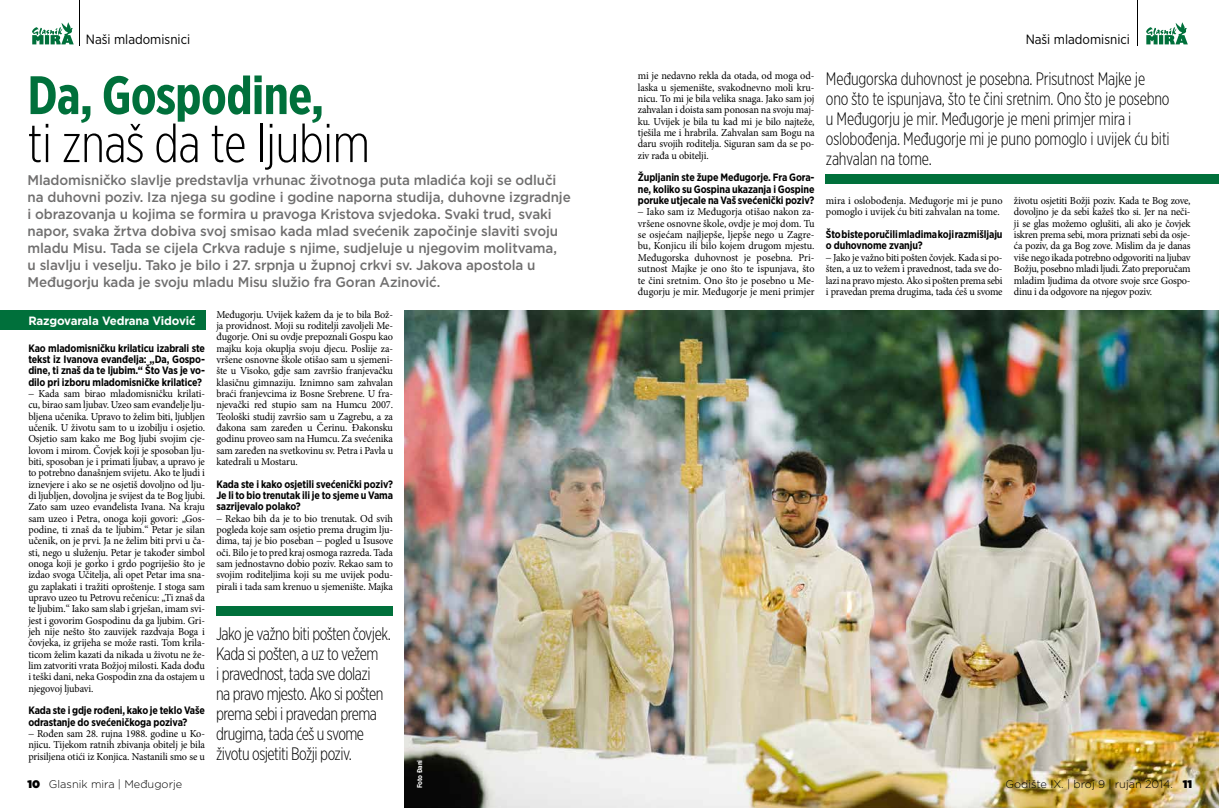
<style>
.page{position:relative;width:1219px;height:808px;background:#fff}
.page>*{position:absolute;margin:0;border:0;box-sizing:border-box;transform-origin:0 0}
.t1{font:300 54px "Gotham X Narrow";letter-spacing:-.01em;color:#000}
.t2{font:700 54px "Gotham X Narrow";letter-spacing:-.01em;color:#00703b}
.t3{font:300 18px/20px "Gotham X Narrow";letter-spacing:-.015em;color:#000;scale:.96 1}
.t4{font:500 14px/17px "Gotham";letter-spacing:-.01em;color:#706f6f;scale:.96 1}
.t5{font:13.4px "Gotham Narrow";color:#000}
.t6{font:700 12px "Gotham";letter-spacing:-.01em;color:#fff;scale:.96 1}
.t7{font:300 11px "Gotham";color:#000}
.t8{font:10.7px/11.3px "Minion Pro";letter-spacing:-.01em;color:#000;text-align:justify;scale:.96 1}
.t9{font:700 10.7px/11.3px "Gotham Narrow";letter-spacing:-.01em;color:#000;text-align:justify;scale:.96 1}
.t10{font:700 7px "Gotham Narrow";letter-spacing:-.01em;color:#fff;scale:.96 1}
.s1{font-weight:900}
</style>
<div class="page">
<img style="left:404px;top:310px;width:815px;height:498px">
<div style="left:216px;top:606px;width:177px;height:10px;background:#00703b"></div>
<hr style="left:1137px;top:0;width:1px;height:45px;background:#000">
<svg style="left:1146px;top:22px;width:42px;height:22px"></svg>
<svg style="left:32px;top:22px;width:42px;height:22px"></svg>
<hr style="left:80px;top:0;width:1px;height:45px;background:#000">
<div style="left:0;top:310px;width:205px;height:20px;background:#00703b"></div>
<div style="left:826px;top:174px;width:393px;height:10px;background:#00703b"></div>
<p class="t5" style="left:86px;top:31px;width:106px">Naši mladomisnici</p>
<p class="t5" style="left:1026px;top:31px;width:106px">Naši mladomisnici</p>
<p class="t8" style="left:638px;top:70px;width:186px">mi je nedavno rekla da otada, od moga od&shy;laska u sjemenište, svakodnevno moli kru&shy;nicu. To mi je bila velika snaga. Jako sam joj zahvalan i doista sam ponosan na svoju maj&shy;ku. Uvijek je bila tu kad mi je bilo najteže, tješila me i hrabrila. Zahvalan sam Bogu na daru svojih roditelja. Siguran sam da se po&shy;ziv rađa u obitelji.</p>
<p class="t9" style="left:638px;top:172px;width:186px">Župljanin ste župe Međugorje. Fra Gora&shy;ne, koliko su Gospina ukazanja i Gospine poruke utjecale na Vaš svećenički poziv?</p>
<p class="t8" style="left:638px;top:206px;width:186px">− Iako sam iz Međugorja otišao nakon za&shy;vršene osnovne škole, ovdje je moj dom. Tu se osjećam najljepše, ljepše nego u Zagre&shy;bu, Konjicu ili bilo kojem drugom mjestu.<br>Međugorska duhovnost je posebna. Pri&shy;sutnost Majke je ono što te ispunjava, što te čini sretnim. Ono što je posebno u Me&shy;đugorju je mir. Međugorje je meni primjer</p>
<p class="t3" style="left:826px;top:69px;width:360px">Međugorska duhovnost je posebna. Prisutnost Majke je ono što te ispunjava, što te čini sretnim. Ono što je posebno u Međugorju je mir. Međugorje je meni primjer mira i oslobođenja. Međugorje mi je puno pomoglo i uvijek ću biti zahvalan na tome.</p>
<h1 class="t2" style="left:28px;top:62px;width:298px">Da, Gospodine,</h1>
<h1 class="t1" style="left:28px;top:111px;width:344px">ti znaš da te ljubim</h1>
<p class="t4" style="left:28px;top:171px;width:567px">Mladomisničko slavlje predstavlja vrhunac životnoga puta mladića koji se odluči na duhovni poziv. Iza njega su godine i godine naporna studija, duhovne izgradnje i obrazovanja u kojima se formira u pravoga Kristova svjedoka. Svaki trud, svaki napor, svaka žrtva dobiva svoj smisao kada mlad svećenik započinje slaviti svoju mladu Misu. Tada se cijela Crkva raduje s njime, sudjeluje u njegovim molitvama,<br>u slavlju i veselju. Tako je bilo i 27. srpnja u župnoj crkvi sv. Jakova apostola u Međugorju kada je svoju mladu Misu služio fra Goran Azinović.</p>
<p class="t8" style="left:216px;top:308px;width:186px">Međugorju. Uvijek kažem da je to bila Bož&shy;ja providnost. Moji su roditelji zavoljeli Me&shy;đugorje. Oni su ovdje prepoznali Gospu kao majku koja okuplja svoju djecu. Poslije za&shy;vršene osnovne škole otišao sam u sjemeni&shy;šte u Visoko, gdje sam završio franjevačku klasičnu gimnaziju. Iznimno sam zahvalan braći franjevcima iz Bosne Srebrene. U fra&shy;njevački red stupio sam na Humcu 2007.<br>Teološki studij završio sam u Zagrebu, a za đakona sam zaređen u Čerinu. Đakonsku godinu proveo sam na Humcu. Za svećenika sam zaređen na svetkovinu sv. Petra i Pavla u katedrali u Mostaru.</p>
<p class="t9" style="left:216px;top:478px;width:186px">Kada ste i kako osjetili svećenički poziv?<br>Je li to bio trenutak ili je to sjeme u Vama sazrijevalo polako?</p>
<p class="t8" style="left:216px;top:513px;width:186px">− Rekao bih da je to bio trenutak. Od svih pogleda koje sam osjetio prema drugim lju&shy;dima, taj je bio poseban − pogled u Isusove oči. Bilo je to pred kraj osmoga razreda. Tada sam jednostavno dobio poziv. Rekao sam to svojim roditeljima koji su me uvijek podu&shy;pirali i tada sam krenuo u sjemenište. Majka</p>
<p class="t8" style="left:826px;top:195px;width:186px">mira i oslobođenja. Međugorje mi je puno pomoglo i uvijek ću biti zahvalan na tome.</p>
<p class="t9" style="left:826px;top:229px;width:186px">Što biste poručili mladima koji razmišljaju o duhovnome zvanju?</p>
<p class="t8" style="left:826px;top:252px;width:186px">− Jako je važno biti pošten čovjek. Kada si po&shy;šten, a uz to vežem i pravednost, tada sve do&shy;lazi na pravo mjesto. Ako si pošten prema sebi i pravedan prema drugima, tada ćeš u svome</p>
<p class="t8" style="left:1014px;top:195px;width:186px">životu osjetiti Božji poziv. Kada te Bog zove, dovoljno je da sebi kažeš tko si. Jer na neči&shy;ji se glas možemo oglušiti, ali ako je čovjek iskren prema sebi, mora priznati sebi da osje&shy;ća poziv, da ga Bog zove. Mislim da je danas više nego ikada potrebno odgovoriti na ljubav Božju, posebno mladi ljudi. Zato preporučam mladim ljudima da otvore svoje srce Gospo&shy;dinu i da odgovore na njegov poziv.</p>
<p class="t6" style="left:28px;top:313px;width:176px">Razgovarala Vedrana Vidović</p>
<p class="t9" style="left:28px;top:342px;width:186px">Kao mladomisničku krilaticu izabrali ste tekst iz Ivanova evanđelja: „Da, Gospo&shy;dine, ti znaš da te ljubim.“ Što Vas je vo&shy;dilo pri izboru mladomisničke krilatice?</p>
<p class="t8" style="left:28px;top:388px;width:186px">− Kada sam birao mladomisničku krilati&shy;cu, birao sam ljubav. Uzeo sam evanđelje lju&shy;bljena učenika. Upravo to želim biti, ljubljen učenik. U životu sam to u izobilju i osjetio.<br>Osjetio sam kako me Bog ljubi svojim cje&shy;lovom i mirom. Čovjek koji je sposoban lju&shy;biti, sposoban je i primati ljubav, a upravo je to potrebno današnjem svijetu. Ako te ljudi i iznevjere i ako se ne osjetiš dovoljno od lju&shy;di ljubljen, dovoljna je svijest da te Bog ljubi.<br>Zato sam uzeo evanđelista Ivana. Na kraju sam uzeo i Petra, onoga koji govori: „Gos&shy;podine, ti znaš da te ljubim.“ Petar je silan učenik, on je prvi. Ja ne želim biti prvi u ča&shy;sti, nego u služenju. Petar je također simbol onoga koji je gorko i grdo pogriješio što je izdao svoga Učitelja, ali opet Petar ima sna&shy;gu zaplakati i tražiti oproštenje. I stoga sam upravo uzeo tu Petrovu rečenicu: „Ti znaš da te ljubim.“ Iako sam slab i grješan, imam svi&shy;jest i govorim Gospodinu da ga ljubim. Gri&shy;jeh nije nešto što zauvijek razdvaja Boga i čovjeka, iz grijeha se može rasti. Tom krila&shy;ticom želim kazati da nikada u životu ne že&shy;lim zatvoriti vrata Božjoj milosti. Kada dođu i teški dani, neka Gospodin zna da ostajem u njegovoj ljubavi.</p>
<p class="t9" style="left:28px;top:705px;width:186px">Kada ste i gdje rođeni, kako je teklo Vaše odrastanje do svećeničkoga poziva?</p>
<p class="t8" style="left:28px;top:728px;width:186px">− Rođen sam 28. rujna 1988. godine u Ko&shy;njicu. Tijekom ratnih zbivanja obitelj je bila prisiljena otići iz Konjica. Nastanili smo se u</p>
<h2 class="t3" style="left:216px;top:623px;width:184px">Jako je važno biti pošten čovjek.<br>Kada si pošten, a uz to vežem<br>i pravednost, tada sve dolazi<br>na pravo mjesto. Ako si pošten prema sebi i pravedan prema drugima, tada ćeš u svome životu osjetiti Božji poziv.</h2>
<p class="t10" style="left:415px;top:788px;width:31px;rotate:-90deg">Foto Đani</p>
<p class="t7" style="left:28px;top:777px;width:156px"><span class="s1">10</span> Glasnik mira | Međugorje</p>
<p class="t7" style="left:1005px;top:777px;width:188px">Godište IX. | broj 9 | rujan 2014. <span class="s1">11</span></p>
</div>
